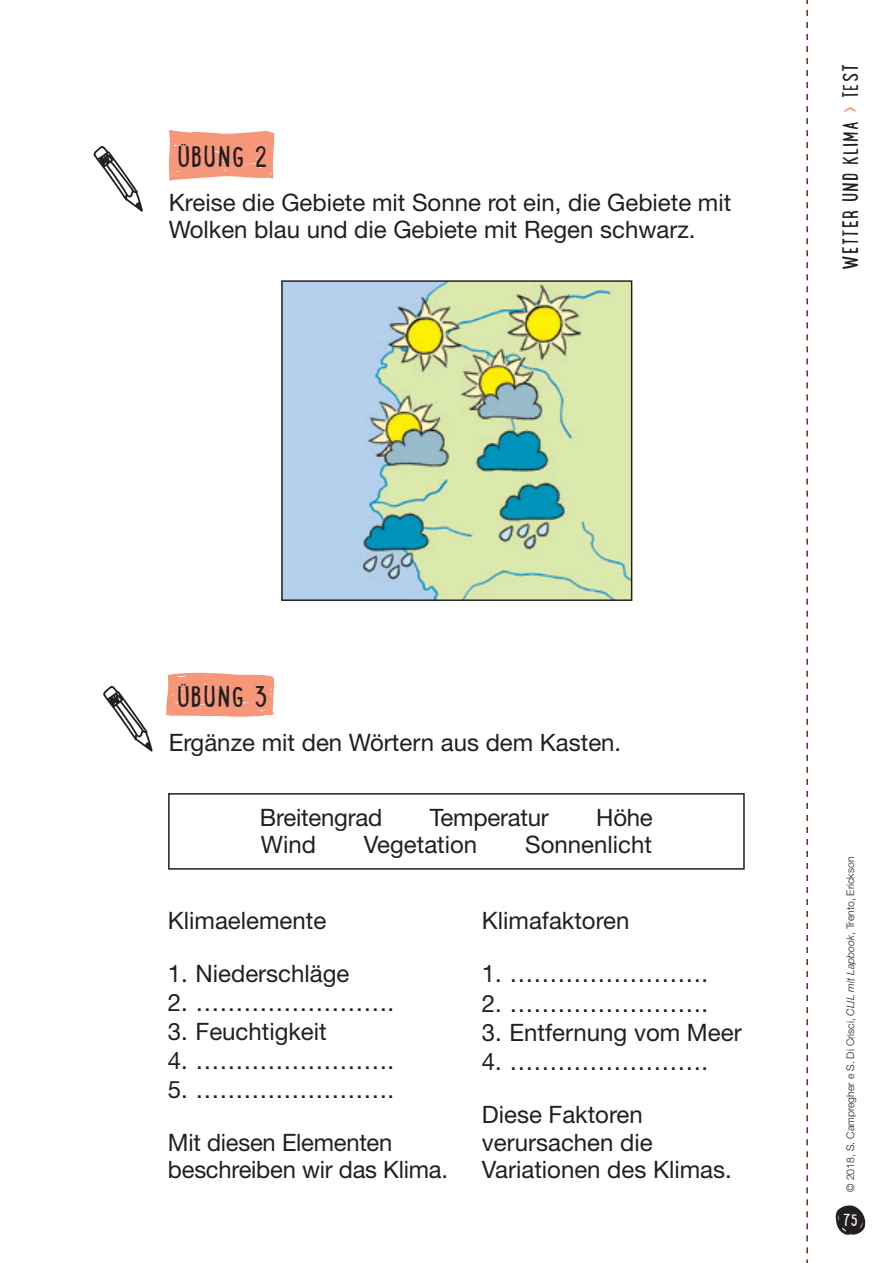
<style>
.page{position:relative;width:893px;height:1263px;background:#fff}
.page>*{position:absolute;margin:0;border:0;box-sizing:border-box;transform-origin:0 0}
.t1{font:31.5px "Lunch Box";letter-spacing:.05em;color:#231f20}
.t2{font:24px/27.3px "Helvetica Neue LT Std";color:#231f20}
.t3{font:23.25px "Lunch Box";letter-spacing:.05em;color:#231f20}
.t4{font:18px "Lunch Box";color:#fff}
.t5{font:300 10.5px "Helvetica Neue LT Std";color:#231f20}
.s1{color:#f6977a}
.s2{font-style:italic}
</style>
<div class="page">
<svg style="left:806px;top:0;width:2px;height:1263px"></svg>
<svg style="left:835px;top:1205px;width:31px;height:30px"></svg>
<svg style="left:169px;top:129px;width:105px;height:52px;background:#f7a58c"></svg>
<svg style="left:93px;top:146px;width:50px;height:66px"></svg>
<svg style="left:166px;top:672px;width:109px;height:45px;background:#f6a187"></svg>
<svg style="left:103px;top:685px;width:50px;height:67px"></svg>
<div style="left:168px;top:793px;width:577px;height:77px;border:2px solid #231f20"></div>
<img style="left:283px;top:282px;width:347px;height:317px">
<div style="left:281px;top:280px;width:351px;height:321px;border:1px solid #231f20"></div>
<h1 class="t1" style="left:177px;top:134px;width:92px">ÜBUNG 2</h1>
<p class="t2" style="left:169px;top:188px;width:564px">Kreise die Gebiete mit Sonne rot ein, die Gebiete mit<br>Wolken blau und die Gebiete mit Regen schwarz.</p>
<p class="t3" style="left:834px;top:270px;width:208px;rotate:-90deg">WETTER UND KLIMA <span class="s1">&gt;</span> TEST</p>
<h1 class="t1" style="left:177px;top:674px;width:92px">ÜBUNG 3</h1>
<p class="t2" style="left:169px;top:728px;width:454px">Ergänze mit den Wörtern aus dem Kasten.</p>
<p class="t2" style="left:260px;top:804px;width:124px">Breitengrad</p>
<p class="t2" style="left:430px;top:804px;width:121px">Temperatur</p>
<p class="t2" style="left:596px;top:804px;width:58px">Höhe</p>
<p class="t2" style="left:261px;top:831px;width:57px">Wind</p>
<p class="t2" style="left:364px;top:831px;width:115px">Vegetation</p>
<p class="t2" style="left:525px;top:831px;width:128px">Sonnenlicht</p>
<p class="t2" style="left:168px;top:907px;width:160px">Klimaelemente</p>
<p class="t2" style="left:168px;top:959px;width:183px">1. Niederschläge</p>
<p class="t2" style="left:168px;top:988px;width:228px">2. …………………….</p>
<p class="t2" style="left:168px;top:1017px;width:160px">3. Feuchtigkeit</p>
<p class="t2" style="left:168px;top:1047px;width:228px">4. …………………….</p>
<p class="t2" style="left:168px;top:1063px;width:228px;line-height:52.5px">5. …………………….<br>Mit diesen Elementen</p>
<p class="t2" style="left:168px;top:1155px;width:282px">beschreiben wir das Klima.</p>
<p class="t2" style="left:482px;top:907px;width:149px">Klimafaktoren</p>
<p class="t2" style="left:482px;top:960px;width:228px">1. …………………….</p>
<p class="t2" style="left:482px;top:989px;width:228px">2. …………………….</p>
<p class="t2" style="left:482px;top:1018px;width:261px">3. Entfernung vom Meer</p>
<p class="t2" style="left:482px;top:1048px;width:228px">4. …………………….</p>
<p class="t2" style="left:482px;top:1101px;width:251px">Diese Faktoren verursachen die<br>Variationen des Klimas.</p>
<p class="t5" style="left:844px;top:1192px;width:336px;rotate:-90deg">© 2018, S. Campregher e S. Di Crisci, <span class="s2">CLIL mit Lapbook</span>, Trento, Erickson</p>
<p class="t4" style="left:843px;top:1207px;width:16px">75</p>
</div>
